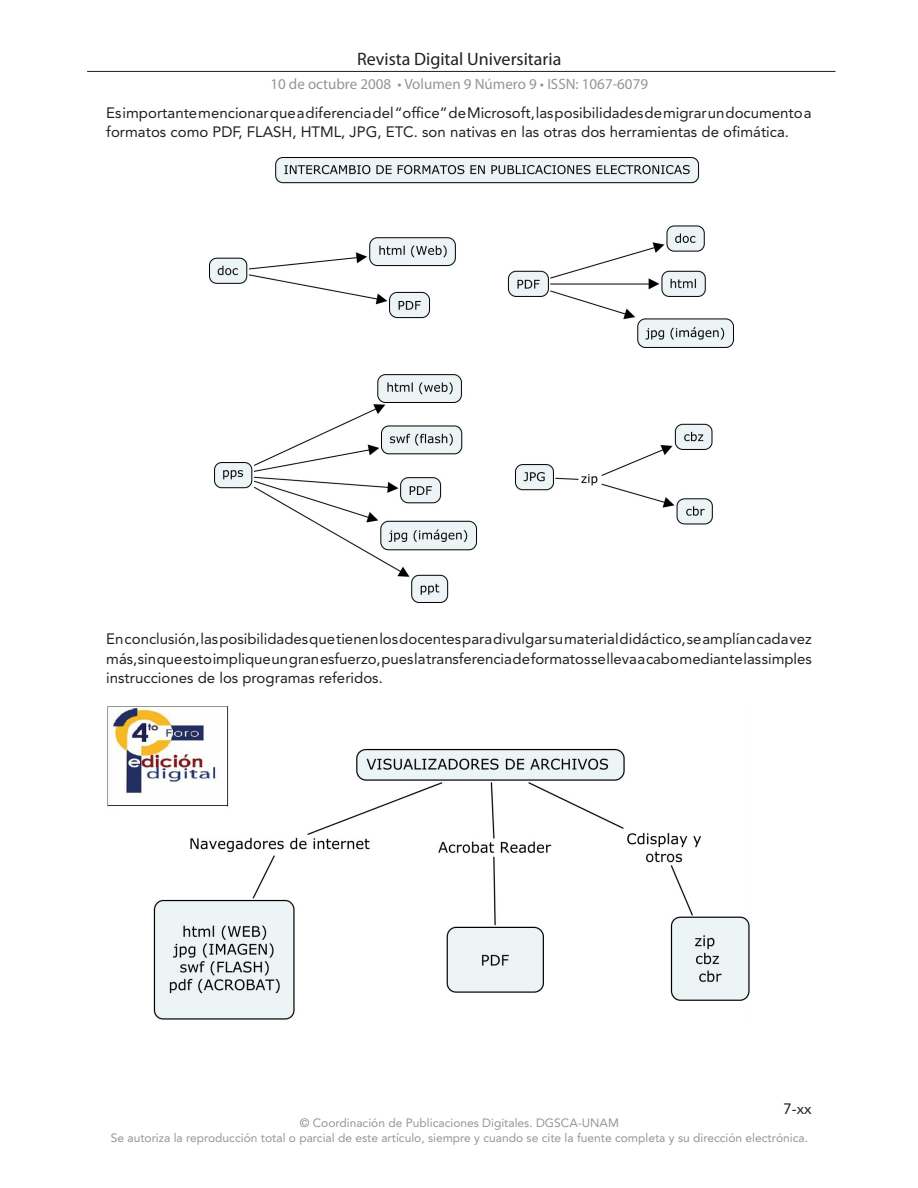
<style>
.page{position:relative;width:918px;height:1188px;background:#fff}
.page>*{position:absolute;margin:0;border:0;box-sizing:border-box;transform-origin:0 0}
.t1{font:18px "Myriad Pro";color:#231f20}
.cuerpo{font:15px/19.5px "Avenir";color:#231f20}
.t2{font:15px "Myriad Pro";color:#939598}
.t3{font:12px/15px "Avenir";color:#939598;text-align:center}
.s1{color:#808285}
</style>
<div class="page">
<hr style="left:87px;top:71px;width:749px;height:1px;background:#231f20">
<img style="left:107px;top:706px;width:643px;height:314px">
<img style="left:209px;top:157px;width:525px;height:446px">
<p class="t1" style="left:357px;top:48px;width:206px">Revista Digital Universitaria</p>
<p class="t2" style="left:270px;top:75px;width:379px">10 de octubre 2008 • Volumen 9 Número 9 • ISSN: 1067-6079</p>
<p class="cuerpo" style="left:106px;top:103px;width:707px">Es importante mencionar que a diferencia del “office” de Microsoft, las posibilidades de migrar un documento a formatos como PDF, FLASH, HTML, JPG, ETC. son nativas en las otras dos herramientas de ofimática.</p>
<p class="cuerpo" style="left:106px;top:629px;width:707px;text-align:justify">En conclusión, las posibilidades que tienen los docentes para divulgar su material didáctico, se amplían cada vez más, sin que esto implique un gran esfuerzo, pues la transferencia de formatos se lleva a cabo mediante las simples instrucciones de los programas referidos.</p>
<p class="cuerpo" style="left:783px;top:1099px;width:30px">7-xx</p>
<p class="t3" style="left:111px;top:1116px;width:699px"><span class="s1">©</span> Coordinación de Publicaciones Digitales. DGSCA-UNAM<br>Se autoriza la reproducción total o parcial de este artículo, siempre y cuando se cite la fuente completa y su dirección electrónica.</p>
</div>
